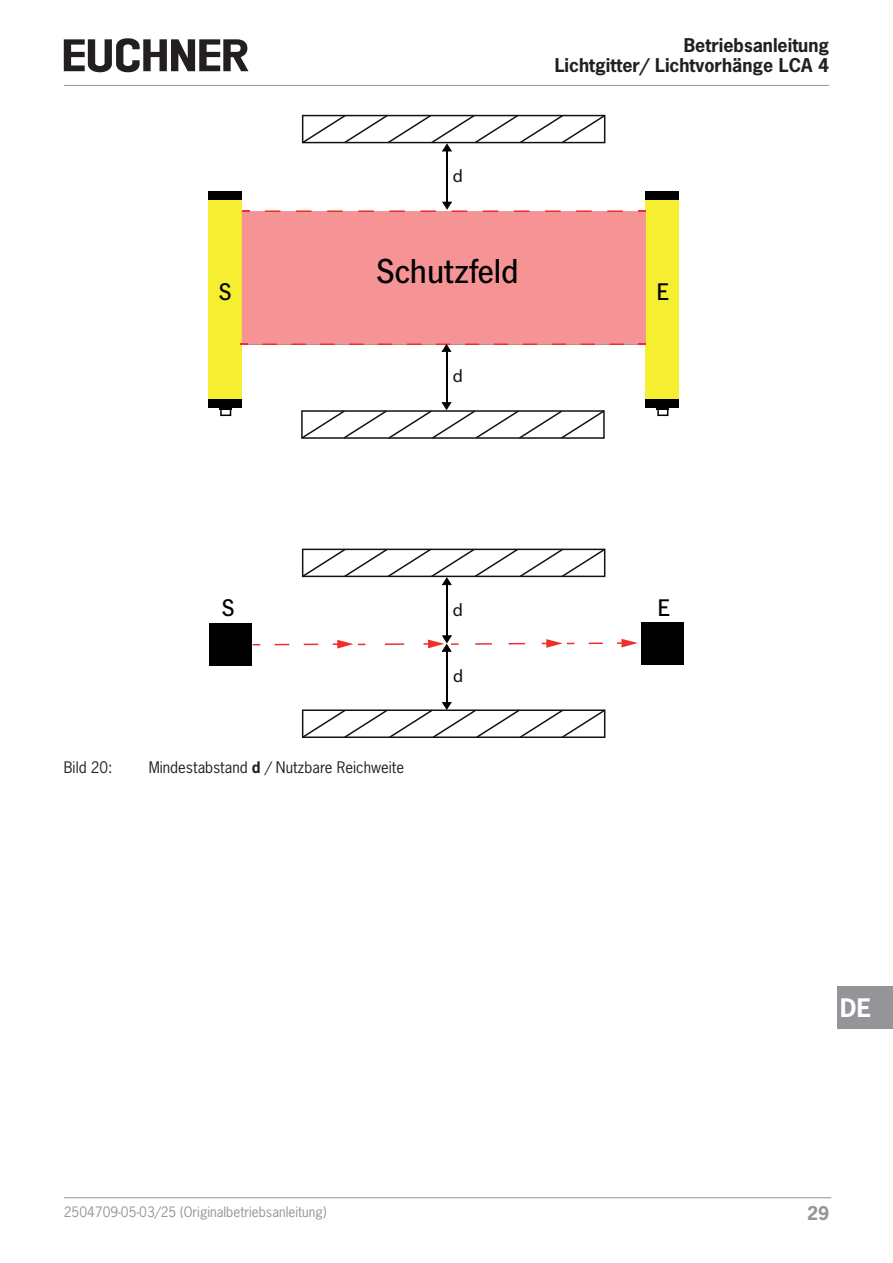
<style>
.page{position:relative;width:893px;height:1263px;background:#fff}
.page>*{position:absolute;margin:0;border:0;box-sizing:border-box;transform-origin:0 0}
.t1{font:500 36px "News Got";color:#000001}
.t2{font:500 25.05px "News Got";color:#000001}
.t3{font:700 24px "News Gothic Std";color:#fff}
.t4{font:18px "Myriad Pro";color:#0f1313}
.t5{font:700 17.85px/20.2px "News Gothic Std";color:#231f20;text-align:right}
.t6{font:700 17.85px "News Gothic Std";color:#939598}
.t7{font:15px "News Gothic Std";color:#231f20}
.t8{font:13.5px "News Gothic Std";color:#939598}
.s1{font-weight:700}
</style>
<div class="page">
<hr style="left:64px;top:85px;width:765px;height:1px;background:#939598">
<hr style="left:64px;top:1197px;width:767px;height:1px;background:#939598">
<svg style="left:64px;top:38px;width:184px;height:34px"></svg>
<div style="left:838px;top:986px;width:55px;height:43px;background:#939598"></div>
<div style="left:209px;top:191px;width:33px;height:217px;background:#f6ee31"></div>
<svg style="left:219px;top:408px;width:13px;height:8px"></svg>
<div style="left:209px;top:399px;width:33px;height:9px;background:#000001"></div>
<div style="left:209px;top:191px;width:33px;height:9px;background:#000001"></div>
<div style="left:646px;top:191px;width:33px;height:217px;background:#f6ee31"></div>
<svg style="left:656px;top:408px;width:13px;height:8px"></svg>
<div style="left:646px;top:399px;width:33px;height:9px;background:#000001"></div>
<div style="left:646px;top:191px;width:33px;height:9px;background:#000001"></div>
<div style="left:242px;top:211px;width:404px;height:133px;background:#f59395"></div>
<svg style="left:242px;top:210px;width:7px;height:2px"></svg>
<svg style="left:607px;top:210px;width:16px;height:2px"></svg>
<svg style="left:576px;top:210px;width:16px;height:2px"></svg>
<svg style="left:545px;top:210px;width:16px;height:2px"></svg>
<svg style="left:514px;top:210px;width:15px;height:2px"></svg>
<svg style="left:483px;top:210px;width:15px;height:2px"></svg>
<svg style="left:420px;top:210px;width:16px;height:2px"></svg>
<svg style="left:389px;top:210px;width:16px;height:2px"></svg>
<svg style="left:358px;top:210px;width:16px;height:2px"></svg>
<svg style="left:327px;top:210px;width:16px;height:2px"></svg>
<svg style="left:296px;top:210px;width:16px;height:2px"></svg>
<svg style="left:265px;top:210px;width:15px;height:2px"></svg>
<svg style="left:638px;top:210px;width:8px;height:2px"></svg>
<svg style="left:240px;top:343px;width:8px;height:2px"></svg>
<svg style="left:609px;top:343px;width:15px;height:2px"></svg>
<svg style="left:580px;top:343px;width:15px;height:2px"></svg>
<svg style="left:552px;top:343px;width:14px;height:2px"></svg>
<svg style="left:523px;top:343px;width:14px;height:2px"></svg>
<svg style="left:494px;top:343px;width:14px;height:2px"></svg>
<svg style="left:465px;top:343px;width:14px;height:2px"></svg>
<svg style="left:407px;top:343px;width:14px;height:2px"></svg>
<svg style="left:378px;top:343px;width:15px;height:2px"></svg>
<svg style="left:349px;top:343px;width:15px;height:2px"></svg>
<svg style="left:320px;top:343px;width:15px;height:2px"></svg>
<svg style="left:291px;top:343px;width:15px;height:2px"></svg>
<svg style="left:262px;top:343px;width:15px;height:2px"></svg>
<svg style="left:638px;top:343px;width:8px;height:2px"></svg>
<hr style="left:446px;top:352px;width:1px;height:51px;background:#000001">
<svg style="left:436px;top:343px;width:16px;height:9px"></svg>
<svg style="left:301px;top:402px;width:304px;height:37px"></svg>
<hr style="left:446px;top:151px;width:2px;height:51px;background:#000001">
<svg style="left:442px;top:202px;width:25px;height:10px"></svg>
<svg style="left:302px;top:115px;width:303px;height:36px"></svg>
<hr style="left:446px;top:651px;width:1px;height:52px;background:#000001">
<svg style="left:302px;top:702px;width:303px;height:36px"></svg>
<hr style="left:446px;top:584px;width:2px;height:52px;background:#000001">
<svg style="left:302px;top:549px;width:303px;height:36px"></svg>
<div style="left:209px;top:623px;width:42px;height:43px;background:#000001"></div>
<svg style="left:304px;top:643px;width:14px;height:2px"></svg>
<svg style="left:275px;top:644px;width:14px;height:1px"></svg>
<div style="left:641px;top:622px;width:43px;height:43px;background:#000001"></div>
<svg style="left:385px;top:643px;width:19px;height:2px"></svg>
<svg style="left:333px;top:640px;width:32px;height:8px"></svg>
<svg style="left:508px;top:643px;width:17px;height:1px"></svg>
<svg style="left:475px;top:643px;width:17px;height:2px"></svg>
<svg style="left:423px;top:635px;width:36px;height:17px"></svg>
<svg style="left:589px;top:642px;width:14px;height:2px"></svg>
<svg style="left:542px;top:639px;width:32px;height:9px"></svg>
<svg style="left:617px;top:639px;width:21px;height:8px"></svg>
<p class="t4" style="left:453px;top:165px;width:12px">d</p>
<p class="t5" style="left:555px;top:34px;width:276px">Betriebsanleitung<br>Lichtgitter/ Lichtvorhänge LCA 4</p>
<p class="t1" style="left:377px;top:251px;width:143px">Schutzfeld</p>
<p class="t2" style="left:219px;top:278px;width:14px">S</p>
<p class="t2" style="left:656px;top:278px;width:14px">E</p>
<p class="t4" style="left:453px;top:365px;width:12px">d</p>
<p class="t2" style="left:222px;top:594px;width:14px">S</p>
<p class="t2" style="left:657px;top:594px;width:14px">E</p>
<p class="t4" style="left:453px;top:599px;width:12px">d</p>
<p class="t7" style="left:64px;top:758px;width:50px">Bild 20:</p>
<p class="t7" style="left:149px;top:758px;width:257px">Mindestabstand <span class="s1">d</span> / Nutzbare Reichweite</p>
<p class="t4" style="left:453px;top:664px;width:12px">d</p>
<h3 class="t3" style="left:840px;top:992px;width:32px">DE</h3>
<p class="t8" style="left:64px;top:1203px;width:264px">2504709-05-03/25 (Originalbetriebsanleitung)</p>
<p class="t6" style="left:807px;top:1201px;width:24px">29</p>
</div>
